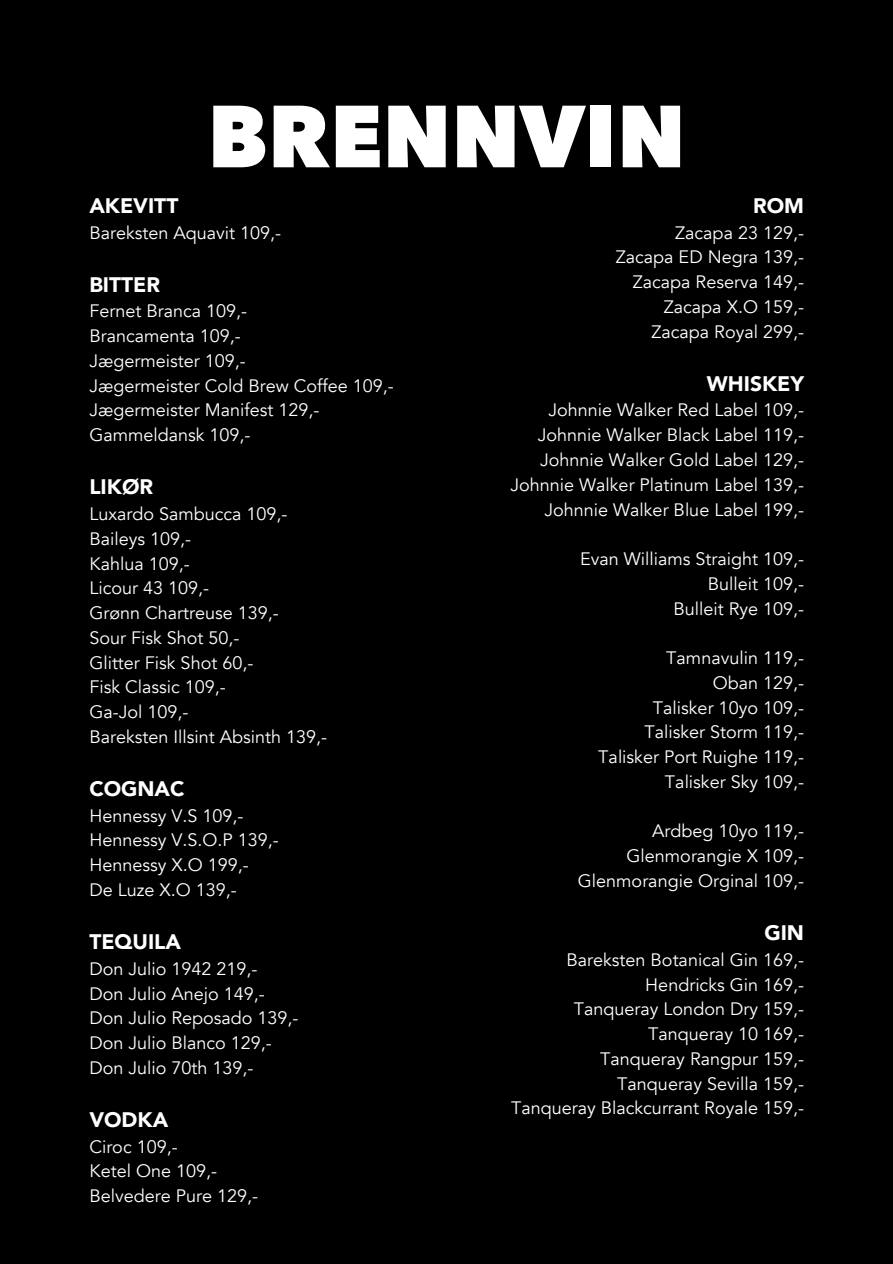
<style>
.page{position:relative;width:893px;height:1264px;background:#fff}
.page>*{position:absolute;margin:0;border:0;box-sizing:border-box;transform-origin:0 0}
.t1{font:800 87px "Avenir Next";color:#fff}
.t2{font:900 21px "Avenir";color:#fff}
.t3{font:18px "Avenir";color:#fff}
</style>
<div class="page">
<div style="left:0;top:0;width:892px;height:1263px;background:#000001"></div>
<p class="t1" style="left:207px;top:80px;width:479px">BRENNVIN</p>
<p class="t2" style="left:89px;top:192px;width:91px">AKEVITT</p>
<p class="t3" style="left:89px;top:221px;width:193px">Bareksten Aquavit 109,-</p>
<p class="t2" style="left:89px;top:270px;width:72px">BITTER</p>
<p class="t3" style="left:89px;top:299px;width:159px">Fernet Branca 109,-</p>
<p class="t3" style="left:89px;top:324px;width:153px">Brancamenta 109,-</p>
<p class="t3" style="left:89px;top:349px;width:158px">Jægermeister 109,-</p>
<p class="t3" style="left:89px;top:374px;width:306px">Jægermeister Cold Brew Coffee 109,-</p>
<p class="t3" style="left:89px;top:398px;width:231px">Jægermeister Manifest 129,-</p>
<p class="t3" style="left:89px;top:423px;width:163px">Gammeldansk 109,-</p>
<p class="t2" style="left:89px;top:473px;width:65px">LIKØR</p>
<p class="t3" style="left:89px;top:502px;width:200px">Luxardo Sambucca 109,-</p>
<p class="t3" style="left:89px;top:527px;width:103px">Baileys 109,-</p>
<p class="t3" style="left:89px;top:551px;width:102px">Kahlua 109,-</p>
<p class="t3" style="left:89px;top:576px;width:121px">Licour 43 109,-</p>
<p class="t3" style="left:89px;top:601px;width:191px">Grønn Chartreuse 139,-</p>
<p class="t3" style="left:89px;top:626px;width:152px">Sour Fisk Shot 50,-</p>
<p class="t3" style="left:89px;top:650px;width:165px">Glitter Fisk Shot 60,-</p>
<p class="t3" style="left:89px;top:675px;width:138px">Fisk Classic 109,-</p>
<p class="t3" style="left:89px;top:700px;width:101px">Ga-Jol 109,-</p>
<p class="t3" style="left:89px;top:725px;width:239px">Bareksten Illsint Absinth 139,-</p>
<p class="t2" style="left:89px;top:774px;width:97px">COGNAC</p>
<p class="t3" style="left:89px;top:803px;width:156px">Hennessy V.S 109,-</p>
<p class="t3" style="left:89px;top:828px;width:191px">Hennessy V.S.O.P 139,-</p>
<p class="t3" style="left:89px;top:853px;width:161px">Hennessy X.O 199,-</p>
<p class="t3" style="left:89px;top:878px;width:149px">De Luze X.O 139,-</p>
<p class="t2" style="left:89px;top:927px;width:93px">TEQUILA</p>
<p class="t3" style="left:89px;top:956px;width:170px">Don Julio 1942 219,-</p>
<p class="t3" style="left:89px;top:981px;width:177px">Don Julio Anejo 149,-</p>
<p class="t3" style="left:89px;top:1006px;width:211px">Don Julio Reposado 139,-</p>
<p class="t3" style="left:89px;top:1031px;width:184px">Don Julio Blanco 129,-</p>
<p class="t3" style="left:89px;top:1055px;width:166px">Don Julio 70th 139,-</p>
<p class="t2" style="left:89px;top:1105px;width:80px">VODKA</p>
<p class="t3" style="left:89px;top:1134px;width:90px">Ciroc 109,-</p>
<p class="t3" style="left:89px;top:1159px;width:129px">Ketel One 109,-</p>
<p class="t3" style="left:89px;top:1184px;width:170px">Belvedere Pure 129,-</p>
<p class="t2" style="left:753px;top:192px;width:52px">ROM</p>
<p class="t3" style="left:675px;top:221px;width:130px">Zacapa 23 129,-</p>
<p class="t3" style="left:616px;top:245px;width:190px">Zacapa ED Negra 139,-</p>
<p class="t3" style="left:633px;top:270px;width:173px">Zacapa Reserva 149,-</p>
<p class="t3" style="left:664px;top:295px;width:142px">Zacapa X.O 159,-</p>
<p class="t3" style="left:651px;top:320px;width:154px">Zacapa Royal 299,-</p>
<p class="t2" style="left:706px;top:369px;width:99px">WHISKEY</p>
<p class="t3" style="left:548px;top:398px;width:257px">Johnnie Walker Red Label 109,-</p>
<p class="t3" style="left:538px;top:423px;width:268px">Johnnie Walker Black Label 119,-</p>
<p class="t3" style="left:540px;top:448px;width:265px">Johnnie Walker Gold Label 129,-</p>
<p class="t3" style="left:510px;top:473px;width:295px">Johnnie Walker Platinum Label 139,-</p>
<p class="t3" style="left:544px;top:497px;width:261px">Johnnie Walker Blue Label 199,-</p>
<p class="t3" style="left:580px;top:547px;width:225px">Evan Williams Straight 109,-</p>
<p class="t3" style="left:707px;top:572px;width:98px">Bulleit 109,-</p>
<p class="t3" style="left:673px;top:596px;width:132px">Bulleit Rye 109,-</p>
<p class="t3" style="left:666px;top:646px;width:139px">Tamnavulin 119,-</p>
<p class="t3" style="left:712px;top:671px;width:93px">Oban 129,-</p>
<p class="t3" style="left:653px;top:695px;width:153px">Talisker 10yo 109,-</p>
<p class="t3" style="left:644px;top:720px;width:161px">Talisker Storm 119,-</p>
<p class="t3" style="left:598px;top:745px;width:207px">Talisker Port Ruighe 119,-</p>
<p class="t3" style="left:665px;top:770px;width:141px">Talisker Sky 109,-</p>
<p class="t3" style="left:652px;top:819px;width:153px">Ardbeg 10yo 119,-</p>
<p class="t3" style="left:626px;top:844px;width:179px">Glenmorangie X 109,-</p>
<p class="t3" style="left:578px;top:869px;width:228px">Glenmorangie Orginal 109,-</p>
<p class="t2" style="left:764px;top:918px;width:41px">GIN</p>
<p class="t3" style="left:566px;top:947px;width:239px">Bareksten Botanical Gin 169,-</p>
<p class="t3" style="left:645px;top:972px;width:160px">Hendricks Gin 169,-</p>
<p class="t3" style="left:574px;top:997px;width:232px">Tanqueray London Dry 159,-</p>
<p class="t3" style="left:648px;top:1022px;width:157px">Tanqueray 10 169,-</p>
<p class="t3" style="left:600px;top:1046px;width:205px">Tanqueray Rangpur 159,-</p>
<p class="t3" style="left:617px;top:1071px;width:188px">Tanqueray Sevilla 159,-</p>
<p class="t3" style="left:511px;top:1096px;width:294px">Tanqueray Blackcurrant Royale 159,-</p>
</div>
